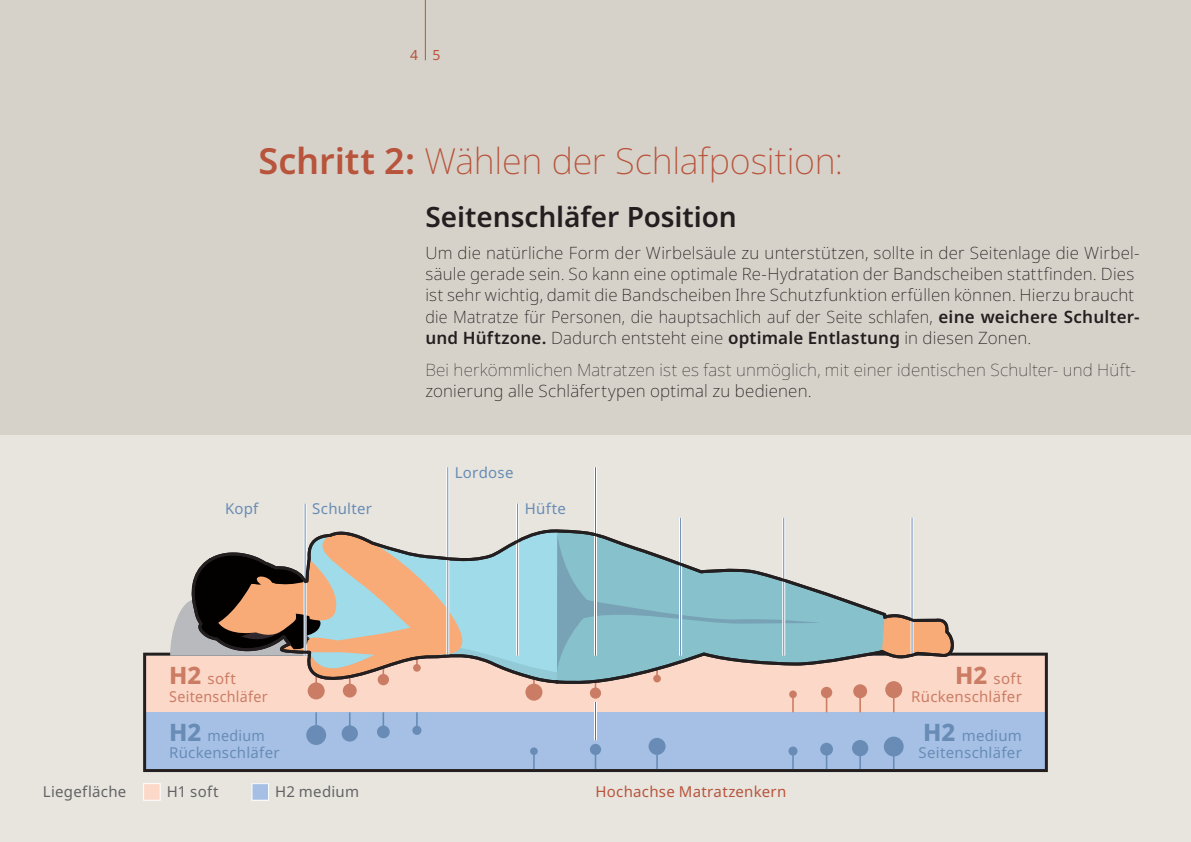
<style>
.page{position:relative;width:1191px;height:842px;background:#d7d2c9}
.page>*{position:absolute;margin:0;border:0;box-sizing:border-box;transform-origin:0 0}
.t1{font:200 36px "Noto Sans";letter-spacing:-.005em;color:#b8543c}
.t2{font:600 28px "Noto Sans";color:#231f20}
.t3{font:200 17px/21.2px "Noto Sans";letter-spacing:.015em;color:#231f20}
.t4{font:100 17px "Noto Sans";letter-spacing:.01em;color:#231f20}
.t5{font:15px "Noto Sans";letter-spacing:.02em;color:#688cb6}
.t6{font:15px "Noto Sans";letter-spacing:.02em;color:#cb7c64}
.t7{font:15px "Noto Sans";letter-spacing:.02em;color:#636366}
.t8{font:15px "Noto Sans";letter-spacing:.02em;color:#b8543c}
.t9{font:15px "Noto Sans";letter-spacing:.02em;color:#cb7c64;scale:.95 1}
.t10{font:15px "Noto Sans";letter-spacing:.02em;color:#688cb6;scale:.95 1}
.t11{font:14px "Noto Sans";color:#b8543c}
.s1{font-weight:600}
.s2{font-weight:800;font-size:24px}
</style>
<div class="page">
<div style="left:0;top:435px;width:1191px;height:407px;background:#e8e5de"></div>
<svg style="left:143px;top:653px;width:904px;height:119px;background:#bebbc6"></svg>
<hr style="left:425px;top:0;width:1px;height:60px;background:#b8543c">
<svg style="left:143px;top:783px;width:18px;height:18px"></svg>
<svg style="left:251px;top:799px;width:18px;height:2px"></svg>
<svg style="left:956px;top:652px;width:3px;height:7px"></svg>
<svg style="left:170px;top:509px;width:614px;height:220px"></svg>
<hr style="left:594px;top:467px;width:3px;height:189px;background:#fff">
<hr style="left:516px;top:504px;width:3px;height:152px;background:#fff">
<hr style="left:446px;top:467px;width:3px;height:189px;background:#fff">
<hr style="left:304px;top:504px;width:3px;height:152px;background:#fff">
<hr style="left:595px;top:467px;width:1px;height:189px;background:#b8543c">
<hr style="left:517px;top:504px;width:1px;height:152px;background:#688cb6">
<hr style="left:679px;top:518px;width:3px;height:138px;background:#fff">
<hr style="left:680px;top:518px;width:1px;height:138px;background:#688cb6">
<hr style="left:782px;top:518px;width:3px;height:138px;background:#fff">
<hr style="left:783px;top:518px;width:1px;height:138px;background:#688cb6">
<hr style="left:910px;top:518px;width:3px;height:138px;background:#fff">
<hr style="left:911px;top:518px;width:1px;height:138px;background:#688cb6">
<hr style="left:447px;top:467px;width:1px;height:189px;background:#688cb6">
<hr style="left:305px;top:504px;width:1px;height:152px;background:#688cb6">
<svg style="left:187px;top:528px;width:769px;height:271px"></svg>
<div style="left:306px;top:725px;width:20px;height:20px;background:#688cb6;border-radius:50%"></div>
<div style="left:342px;top:725px;width:16px;height:17px;background:#688cb6;border-radius:50%"></div>
<div style="left:377px;top:725px;width:13px;height:13px;background:#688cb6;border-radius:50%"></div>
<div style="left:412px;top:726px;width:9px;height:9px;background:#688cb6;border-radius:50%"></div>
<div style="left:788px;top:746px;width:9px;height:9px;background:#688cb6;border-radius:50%"></div>
<div style="left:820px;top:743px;width:13px;height:12px;background:#688cb6;border-radius:50%"></div>
<div style="left:852px;top:740px;width:16px;height:16px;background:#688cb6;border-radius:50%"></div>
<div style="left:883px;top:737px;width:20px;height:19px;background:#688cb6;border-radius:50%"></div>
<p class="t11" style="left:410px;top:45px;width:32px">4 5</p>
<h1 class="t1" style="left:258px;top:135px;width:586px"><span class="s1">Schritt 2:</span> Wählen der Schlafposition:</h1>
<h2 class="t2" style="left:425px;top:197px;width:313px">Seitenschläfer Position</h2>
<p class="t3" style="left:425px;top:242px;width:716px">Um die natürliche Form der Wirbelsäule zu unterstützen, sollte in der Seitenlage die Wirbel&shy;säule gerade sein. So kann eine optimale Re-Hydratation der Bandscheiben stattfinden. Dies ist sehr wichtig, damit die Bandscheiben Ihre Schutzfunktion erfüllen können. Hierzu braucht die Matratze für Personen, die hauptsachlich auf der Seite schlafen, <span class="s1">eine weichere Schulter&shy;und Hüftzone.</span> Dadurch entsteht eine <span class="s1">optimale Entlastung</span> in diesen Zonen.</p>
<p class="t4" style="left:425px;top:357px;width:712px">Bei herkömmlichen Matratzen ist es fast unmöglich, mit einer identischen Schulter- und Hüft-</p>
<p class="t3" style="left:425px;top:380px;width:388px">zonierung alle Schläfertypen optimal zu bedienen.</p>
<p class="t5" style="left:225px;top:498px;width:35px">Kopf</p>
<p class="t5" style="left:312px;top:498px;width:61px">Schulter</p>
<p class="t6" style="left:169px;top:668px;width:68px"><span class="s2">H2</span> soft</p>
<p class="t10" style="left:169px;top:725px;width:102px"><span class="s2">H2</span> medium</p>
<p class="t9" style="left:169px;top:686px;width:105px">Seitenschläfer</p>
<p class="t5" style="left:169px;top:742px;width:112px">Rückenschläfer</p>
<p class="t5" style="left:455px;top:461px;width:60px">Lordose</p>
<p class="t5" style="left:524px;top:498px;width:43px">Hüfte</p>
<p class="t7" style="left:167px;top:781px;width:53px">H1 soft</p>
<p class="t7" style="left:43px;top:781px;width:85px">Liegefläche</p>
<p class="t7" style="left:275px;top:781px;width:85px">H2 medium</p>
<p class="t8" style="left:595px;top:781px;width:192px">Hochachse Matratzenkern</p>
<p class="t6" style="left:955px;top:668px;width:68px"><span class="s2">H2</span> soft</p>
<p class="t5" style="left:923px;top:725px;width:100px"><span class="s2">H2</span> medium</p>
<p class="t6" style="left:911px;top:686px;width:112px">Rückenschläfer</p>
<p class="t5" style="left:918px;top:742px;width:105px">Seitenschläfer</p>
</div>
